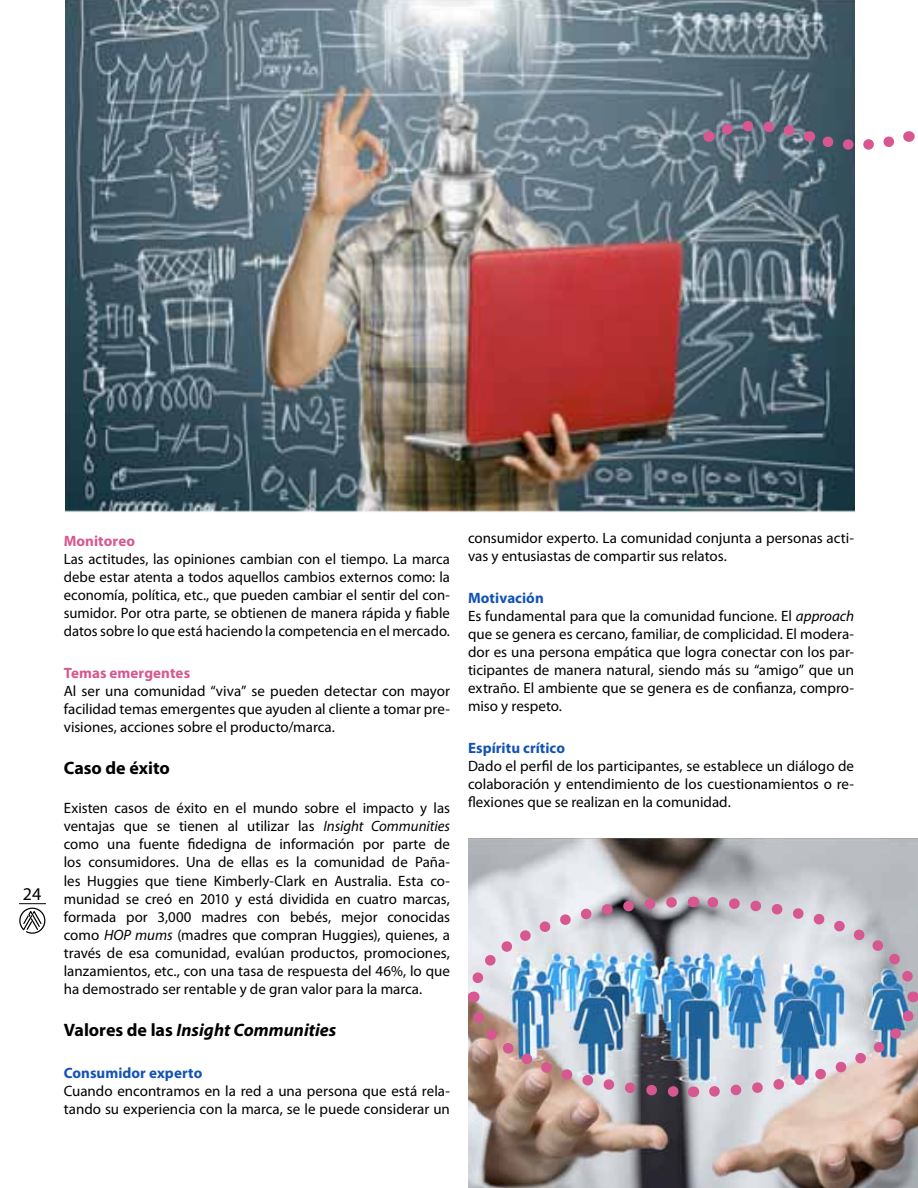
<style>
.page{position:relative;width:918px;height:1188px;background:#fff}
.page>*{position:absolute;margin:0;border:0;box-sizing:border-box;transform-origin:0 0}
.t1{font:italic 700 18px "Myriad Pro";color:#000}
.t2{font:700 18px "Myriad Pro";letter-spacing:-.005em;color:#000}
.t3{font:18px "Myriad";color:#000}
.t4{font:15px/18px "Myriad Pro";color:#000;text-align:justify}
.t5{font:700 15px "Myriad Pro";letter-spacing:.005em;color:#1352b5}
.t6{font:700 15px "Myriad Pro";letter-spacing:.005em;color:#d75890}
.s1{font-style:italic}
.s2{font-style:normal}
.s3{font-weight:700;color:#1352b5}
</style>
<div class="page">
<svg style="left:19px;top:903px;width:27px;height:31px"></svg>
<img style="left:468px;top:838px;width:450px;height:350px">
<img style="left:65px;top:0;width:789px;height:512px">
<svg style="left:704px;top:122px;width:191px;height:28px"></svg>
<img style="left:468px;top:891px;width:450px;height:212px">
<p class="t3" style="left:23px;top:885px;width:20px">24</p>
<p class="t6" style="left:64px;top:531px;width:73px">Monitoreo</p>
<p class="t4" style="left:64px;top:549px;width:388px">Las actitudes, las opiniones cambian con el tiempo. La marca debe estar atenta a todos aquellos cambios externos como: la economía, política, etc., que pueden cambiar el sentir del con&shy;sumidor. Por otra parte, se obtienen de manera rápida y fiable datos sobre lo que está haciendo la competencia en el mercado.</p>
<p class="t6" style="left:64px;top:663px;width:128px">Temas emergentes</p>
<p class="t4" style="left:64px;top:681px;width:388px">Al ser una comunidad “viva” se pueden detectar con mayor facilidad temas emergentes que ayuden al cliente a tomar pre&shy;visiones, acciones sobre el producto/marca.</p>
<p class="t2" style="left:64px;top:756px;width:108px">Caso de éxito</p>
<p class="t4" style="left:64px;top:798px;width:388px">Existen casos de éxito en el mundo sobre el impacto y las ventajas que se tienen al utilizar las <span class="s1">Insight Communities </span>como una fuente fidedigna de información por parte de los consumidores. Una de ellas es la comunidad de Paña-</p>
<p class="t4" style="left:64px;top:872px;width:388px">les Huggies que tiene Kimberly-Clark en Australia. Esta co&shy;munidad se creó en 2010 y está dividida en cuatro marcas, formada por 3,000 madres con bebés, mejor conocidas como <span class="s1">HOP mums</span> (madres que compran Huggies), quienes, a través de esa comunidad, evalúan productos, promociones, lanzamientos, etc., con una tasa de respuesta del 46%, lo que ha demostrado ser rentable y de gran valor para la marca.</p>
<p class="t1" style="left:64px;top:1019px;width:274px"><span class="s2">Valores de las</span> Insight Communities</p>
<p class="t5" style="left:64px;top:1063px;width:140px">Consumidor experto</p>
<p class="t4" style="left:64px;top:1082px;width:388px">Cuando encontramos en la red a una persona que está rela&shy;tando su experiencia con la marca, se le puede considerar un</p>
<p class="t4" style="left:468px;top:529px;width:388px">consumidor experto. La comunidad conjunta a personas acti&shy;vas y entusiastas de compartir sus relatos.</p>
<p class="t4" style="left:468px;top:589px;width:388px;text-align:left"><span class="s3">Motivación<br></span>Es fundamental para que la comunidad funcione. El <span class="s1">approach </span>que se genera es cercano, familiar, de complicidad. El modera&shy;dor es una persona empática que logra conectar con los par&shy;ticipantes de manera natural, siendo más su “amigo” que un extraño. El ambiente que se genera es de confianza, compro&shy;miso y respeto.</p>
<p class="t5" style="left:468px;top:738px;width:99px">Espíritu crítico</p>
<p class="t4" style="left:468px;top:757px;width:388px">Dado el perfil de los participantes, se establece un diálogo de colaboración y entendimiento de los cuestionamientos o re&shy;flexiones que se realizan en la comunidad.</p>
</div>
